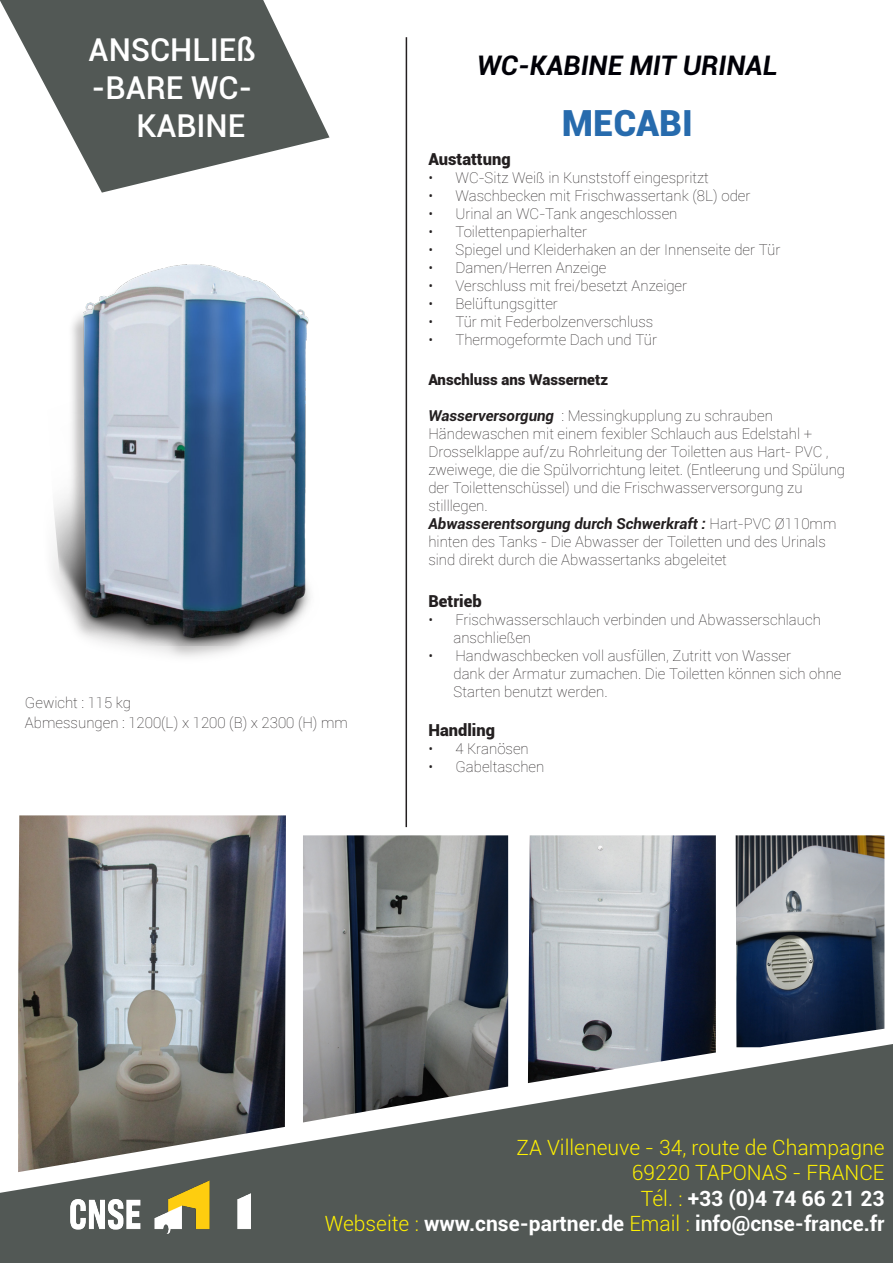
<style>
.page{position:relative;width:893px;height:1263px;background:#fff}
.page>*{position:absolute;margin:0;border:0;box-sizing:border-box;transform-origin:0 0}
.t1{font:900 36px "Roboto";color:#276bad}
.t2{font:500 31.5px "Roboto";color:#fff}
.t3{font:italic 700 27px "Roboto";color:#000007}
.t4{font:700 21px "Roboto";color:#fff}
.t5{font:300 21px "Roboto";color:#fff101}
.t6{font:900 16.5px "Roboto";color:#231f20}
.t7{font:100 15px "Roboto";color:#231f20}
.t8{font:italic 700 15px "Roboto";color:#231f20}
.t9{font:900 15px "Roboto";color:#231f20}
.s1{font-weight:700;font-style:italic}
.s2{font-weight:100;font-style:normal}
.s3{font-weight:300;color:#fff101}
</style>
<div class="page">
<svg style="left:0;top:0;width:330px;height:193px;fill:#525855"></svg>
<svg style="left:0;top:1044px;width:893px;height:219px;background:#616764"></svg>
<hr style="left:405px;top:37px;width:2px;height:790px;background:#231f20">
<img style="left:18px;top:815px;width:268px;height:357px">
<img style="left:303px;top:835px;width:205px;height:287px">
<img style="left:528px;top:835px;width:188px;height:248px">
<img style="left:736px;top:835px;width:148px;height:212px">
<div style="left:39px;top:269px;width:273px;height:396px;background:#231f20;opacity:.28"></div>
<img style="left:39px;top:264px;width:273px;height:382px">
<img style="left:53px;top:1161px;width:208px;height:96px">
<p class="t2" style="left:89px;top:28px;width:169px">ANSCHLIEß</p>
<p class="t2" style="left:92px;top:66px;width:162px">-BARE WC-</p>
<p class="t2" style="left:136px;top:103px;width:110px">KABINE</p>
<p class="t7" style="left:25px;top:692px;width:108px">Gewicht : 115 kg</p>
<p class="t7" style="left:25px;top:712px;width:325px">Abmessungen : 1200(L) x 1200 (B) x 2300 (H) mm</p>
<p class="t3" style="left:477px;top:46px;width:302px">WC-KABINE MIT URINAL</p>
<p class="t1" style="left:562px;top:98px;width:133px">MECABI</p>
<p class="t6" style="left:428px;top:148px;width:84px">Austattung</p>
<p class="t7" style="left:428px;top:168px;width:282px">• WC-Sitz Weiß in Kunststoff eingespritzt</p>
<p class="t7" style="left:428px;top:186px;width:324px">• Waschbecken mit Frischwassertank (8L) oder</p>
<p class="t7" style="left:428px;top:204px;width:251px">• Urinal an WC-Tank angeschlossen</p>
<p class="t7" style="left:428px;top:222px;width:160px">• Toilettenpapierhalter</p>
<p class="t7" style="left:428px;top:240px;width:353px">• Spiegel und Kleiderhaken an der Innenseite der Tür</p>
<p class="t7" style="left:428px;top:258px;width:180px">• Damen/Herren Anzeige</p>
<p class="t7" style="left:428px;top:276px;width:260px">• Verschluss mit frei/besetzt Anzeiger</p>
<p class="t7" style="left:428px;top:294px;width:131px">• Belüftungsgitter</p>
<p class="t7" style="left:428px;top:312px;width:226px">• Tür mit Federbolzenverschluss</p>
<p class="t7" style="left:428px;top:330px;width:230px">• Thermogeformte Dach und Tür</p>
<p class="t9" style="left:428px;top:369px;width:181px">Anschluss ans Wassernetz</p>
<p class="t7" style="left:428px;top:405px;width:346px"><span class="s1">Wasserversorgung</span> : Messingkupplung zu schrauben</p>
<p class="t7" style="left:428px;top:423px;width:385px">Händewaschen mit einem fexibler Schlauch aus Edelstahl +</p>
<p class="t7" style="left:428px;top:441px;width:402px">Drosselklappe auf/zu Rohrleitung der Toiletten aus Hart- PVC ,</p>
<p class="t7" style="left:428px;top:459px;width:418px">zweiwege, die die Spülvorrichtung leitet. (Entleerung und Spülung</p>
<p class="t7" style="left:428px;top:477px;width:376px">der Toilettenschüssel) und die Frischwasserversorgung zu</p>
<p class="t7" style="left:428px;top:495px;width:61px">stilllegen.</p>
<p class="t8" style="left:428px;top:513px;width:409px">Abwasserentsorgung durch Schwerkraft : <span class="s2">Hart-PVC Ø110mm</span></p>
<p class="t7" style="left:428px;top:531px;width:399px">hinten des Tanks - Die Abwasser der Toiletten und des Urinals</p>
<p class="t7" style="left:428px;top:549px;width:300px">sind direkt durch die Abwassertanks abgeleitet</p>
<p class="t6" style="left:428px;top:589px;width:55px">Betrieb</p>
<p class="t7" style="left:428px;top:609px;width:394px">• Frischwasserschlauch verbinden und Abwasserschlauch</p>
<p class="t7" style="left:453px;top:627px;width:79px">anschließen</p>
<p class="t7" style="left:428px;top:645px;width:364px">• Handwaschbecken voll ausfüllen, Zutritt von Wasser</p>
<p class="t7" style="left:453px;top:663px;width:389px">dank der Armatur zumachen. Die Toiletten können sich ohne</p>
<p class="t7" style="left:453px;top:681px;width:156px">Starten benutzt werden.</p>
<p class="t6" style="left:428px;top:718px;width:68px">Handling</p>
<p class="t7" style="left:428px;top:738px;width:102px">• 4 Kranösen</p>
<p class="t7" style="left:428px;top:756px;width:117px">• Gabeltaschen</p>
<p class="t5" style="left:516px;top:1133px;width:370px">ZA Villeneuve - 34, route de Champagne</p>
<p class="t5" style="left:632px;top:1158px;width:254px">69220 TAPONAS - FRANCE</p>
<p class="t4" style="left:641px;top:1183px;width:245px"><span class="s3">Tél. :</span> +33 (0)4 74 66 21 23</p>
<p class="t4" style="left:325px;top:1208px;width:561px"><span class="s3">Webseite :</span> www.cnse-partner.de <span class="s3">Email :</span> info@cnse-france.fr</p>
</div>
